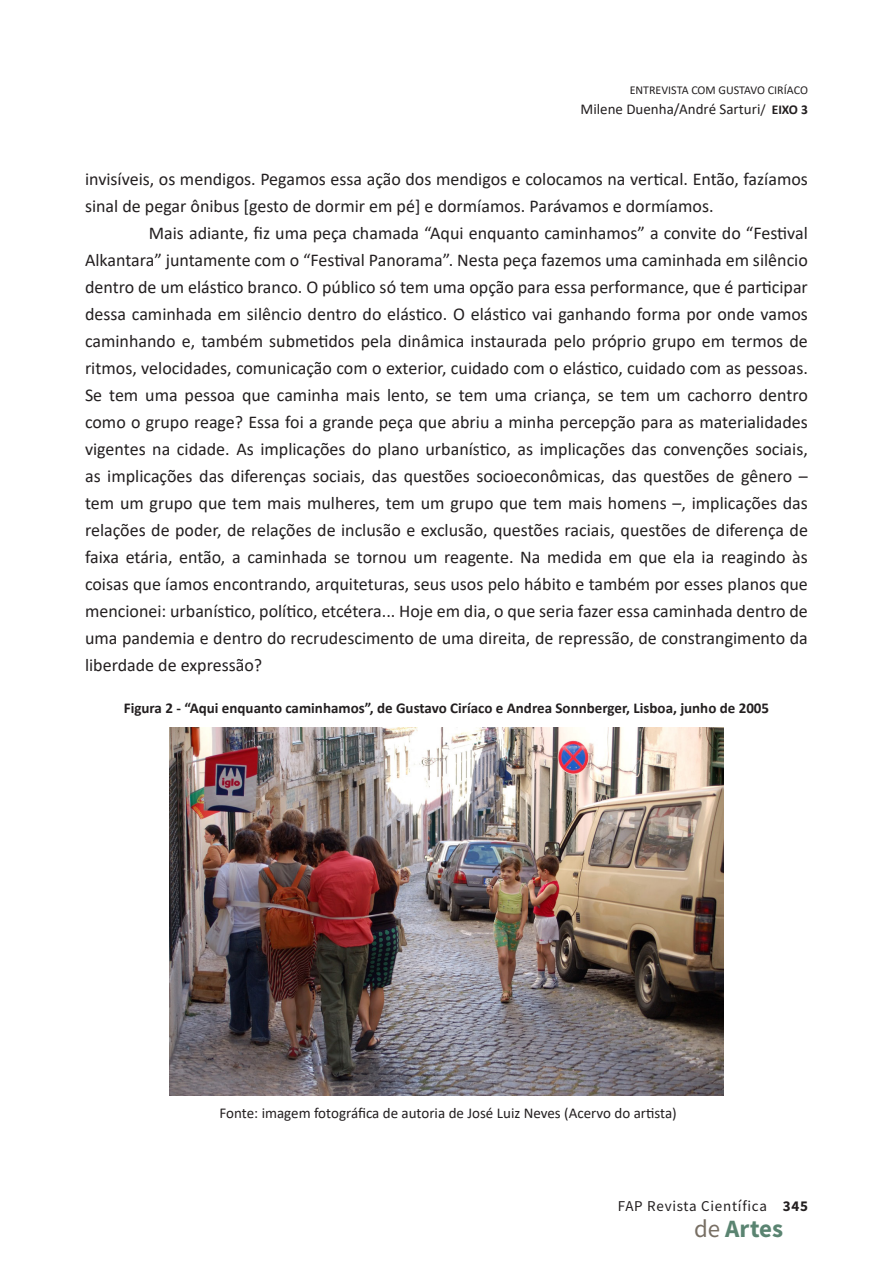
<style>
.page{position:relative;width:893px;height:1263px;background:#fff}
.page>*{position:absolute;margin:0;border:0;box-sizing:border-box;transform-origin:0 0}
.t1{font:700 24.9px "Source Sans Pro";color:#5a8471}
.Corpo{font:18px/27px "Calibri";color:#231f20}
.figura_-_fonte{font:15px "Calibri";color:#231f20}
.figura{font:700 15px "Calibri";color:#231f20}
.t2{font:15px "Source Sans Pro";letter-spacing:.05em;color:#231f20}
.t3{font:12px "Calibri";color:#231f20}
.s1{font-size:13.5px}
.s2{font-weight:700;font-size:13.5px}
.s3{font-weight:700}
.s4{font-weight:400;color:#786f64}
</style>
<div class="page">
<img style="left:170px;top:728px;width:553px;height:367px">
<p class="t3" style="left:630px;top:82px;width:180px">ENTREVISTA COM GUSTAVO CIRÍACO</p>
<p class="figura_-_fonte" style="left:580px;top:98px;width:229px">Milene Duenha/André Sarturi<span class="s1">/</span> <span class="s2">EIXO 3</span></p>
<p class="Corpo" style="left:85px;top:165px;width:724px">invisíveis, os mendigos. Pegamos essa ação dos mendigos e colocamos na vertical. Então, fazíamos sinal de pegar ônibus [gesto de dormir em pé] e dormíamos. Parávamos e dormíamos.</p>
<p class="Corpo" style="left:85px;top:219px;width:724px;text-align:justify;text-indent:64px">Mais adiante, fiz uma peça chamada “Aqui enquanto caminhamos” a convite do “Festival Alkantara” juntamente com o “Festival Panorama”. Nesta peça fazemos uma caminhada em silêncio dentro de um elástico branco. O público só tem uma opção para essa performance, que é participar dessa caminhada em silêncio dentro do elástico. O elástico vai ganhando forma por onde vamos caminhando e, também submetidos pela dinâmica instaurada pelo próprio grupo em termos de ritmos, velocidades, comunicação com o exterior, cuidado com o elástico, cuidado com as pessoas.<br>Se tem uma pessoa que caminha mais lento, se tem uma criança, se tem um cachorro dentro como o grupo reage? Essa foi a grande peça que abriu a minha percepção para as materialidades vigentes na cidade. As implicações do plano urbanístico, as implicações das convenções sociais, as implicações das diferenças sociais, das questões socioeconômicas, das questões de gênero – tem um grupo que tem mais mulheres, tem um grupo que tem mais homens –, implicações das relações de poder, de relações de inclusão e exclusão, questões raciais, questões de diferença de faixa etária, então, a caminhada se tornou um reagente. Na medida em que ela ia reagindo às coisas que íamos encontrando, arquiteturas, seus usos pelo hábito e também por esses planos que mencionei: urbanístico, político, etcétera... Hoje em dia, o que seria fazer essa caminhada dentro de uma pandemia e dentro do recrudescimento de uma direita, de repressão, de constrangimento da liberdade de expressão?</p>
<p class="figura" style="left:124px;top:697px;width:647px">Figura 2 - “Aqui enquanto caminhamos”, de Gustavo Ciríaco e Andrea Sonnberger, Lisboa, junho de 2005</p>
<p class="figura_-_fonte" style="left:220px;top:1102px;width:459px">Fonte: imagem fotográfica de autoria de José Luiz Neves (Acervo do artista)</p>
<p class="t2" style="left:618px;top:1197px;width:192px">FAP Revista Científica <span class="s3">345</span></p>
<h1 class="t1" style="left:694px;top:1211px;width:90px"><span class="s4">de</span> Artes</h1>
</div>
